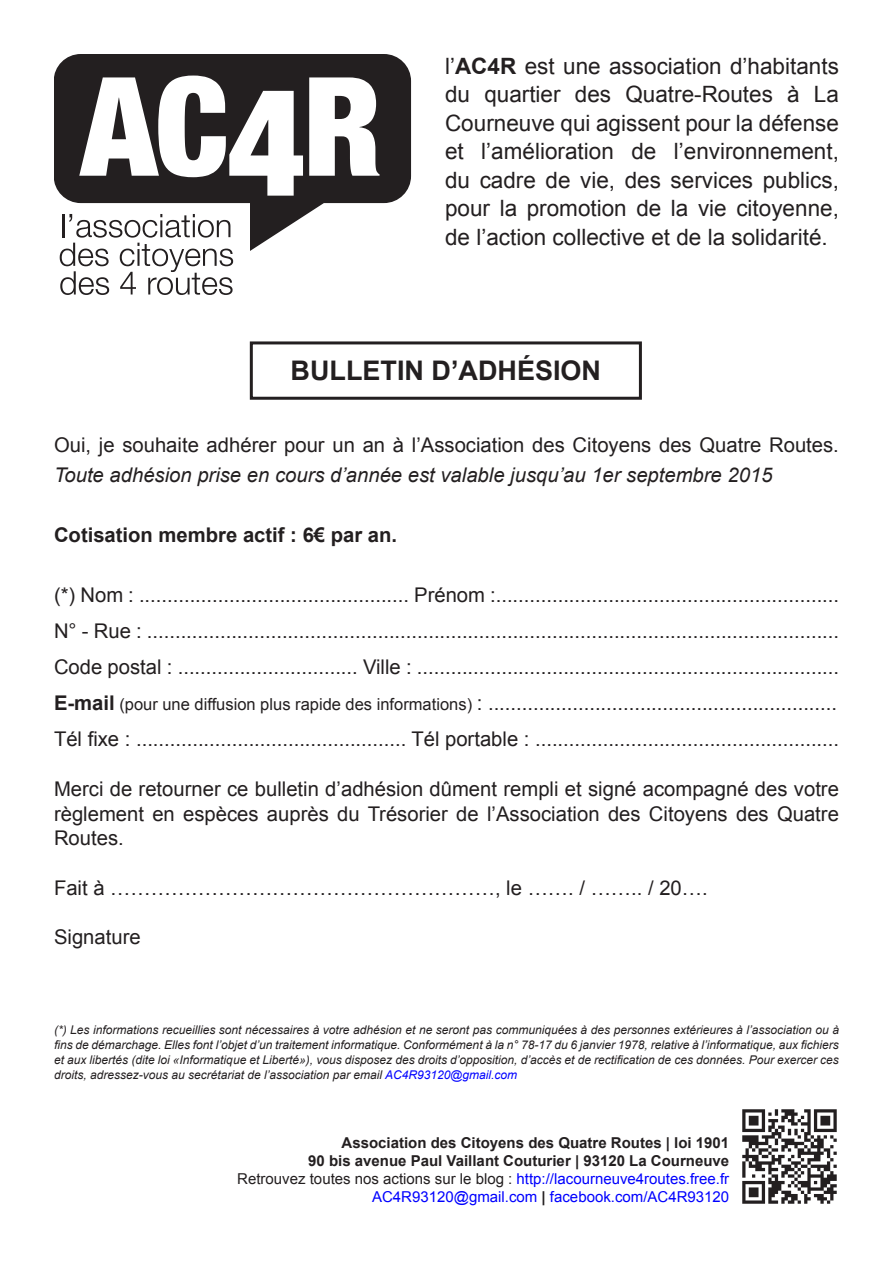
<style>
.page{position:relative;width:893px;height:1263px;background:#fff}
.page>*{position:absolute;margin:0;border:0;box-sizing:border-box;transform-origin:0 0}
.t1{font:700 27px "Arial";color:#231f20}
.t2{font:22.5px/28.5px "Arial";color:#231f20;text-align:justify}
.t3{font:20.25px/36px "Arial";color:#231f20;text-align:justify}
.t4{font:italic 20.25px "Arial";color:#231f20}
.t5{font:700 20.25px "Arial";color:#231f20}
.t6{font:700 15px/18px "Arial";color:#231f20;text-align:right}
.t7{font:italic 12px/15px "Arial";color:#231f20;text-align:justify}
.s1{font-weight:700}
.s2{font-size:16.5px}
.s3{color:#00f}
.s4{font-weight:400}
.s5{font-weight:400;color:#00f}
</style>
<div class="page">
<svg style="left:60px;top:251px;width:173px;height:44px"></svg>
<svg style="left:54px;top:54px;width:357px;height:197px;fill:#231f20"></svg>
<svg style="left:79px;top:76px;width:224px;height:120px"></svg>
<svg style="left:309px;top:77px;width:71px;height:99px"></svg>
<div style="left:250px;top:341px;width:392px;height:59px;border:3px solid #231f20"></div>
<img style="left:742px;top:1109px;width:95px;height:95px">
<p class="t2" style="left:445px;top:52px;width:395px">l’<span class="s1">AC4R</span> est une association d’habitants du quartier des Quatre-Routes à La Courneuve qui agissent pour la défense et l’amélioration de l’environnement, du cadre de vie, des services publics, pour la promotion de la vie citoyenne, de l’action collective et de la solidarité.</p>
<h1 class="t1" style="left:291px;top:353px;width:312px">BULLETIN D’ADHÉSION</h1>
<p class="t3" style="left:54px;top:427px;width:786px">Oui, je souhaite adhérer pour un an à l’Association des Citoyens des Quatre Routes.</p>
<p class="t4" style="left:54px;top:461px;width:720px">Toute adhésion prise en cours d’année est valable jusqu’au 1er septembre 2015</p>
<p class="t5" style="left:54px;top:521px;width:345px">Cotisation membre actif : 6€ par an.</p>
<p class="t3" style="left:54px;top:577px;width:786px">(*) Nom : ................................................ Prénom :.............................................................<br>N° - Rue : ...........................................................................................................................<br>Code postal : ................................ Ville : ...........................................................................<br><span class="s1">E-mail</span> <span class="s2">(pour une diffusion plus rapide des informations)</span> : ..............................................................<br>Tél fixe : ................................................ Tél portable : ......................................................</p>
<p class="t3" style="left:54px;top:777px;width:786px;line-height:24.8px">Merci de retourner ce bulletin d’adhésion dûment rempli et signé acompagné des votre règlement en espèces auprès du Trésorier de l’Association des Citoyens des Quatre Routes.</p>
<p class="t3" style="left:54px;top:870px;width:655px">Fait à …………………………………………………, le ……. / …….. / 20….</p>
<p class="t3" style="left:54px;top:919px;width:88px">Signature</p>
<p class="t7" style="left:54px;top:1022px;width:786px">(*) Les informations recueillies sont nécessaires à votre adhésion et ne seront pas communiquées à des personnes extérieures à l’association ou à fins de démarchage. Elles font l’objet d’un traitement informatique. Conformément à la n° 78-17 du 6 janvier 1978, relative à l’informatique, aux fichiers et aux libertés (dite loi «Informatique et Liberté»), vous disposez des droits d’opposition, d’accès et de rectification de ces données. Pour exercer ces droits, adressez-vous au secrétariat de l’association par email <span class="s3">AC4R93120@gmail.com</span></p>
<p class="t6" style="left:237px;top:1134px;width:493px">Association des Citoyens des Quatre Routes | loi 1901<br>90 bis avenue Paul Vaillant Couturier | 93120 La Courneuve <span class="s4">Retrouvez toutes nos actions sur le blog :</span> <span class="s5">http://lacourneuve4routes.free.fr AC4R93120@gmail.com</span> | <span class="s5">facebook.com/AC4R93120</span></p>
</div>
